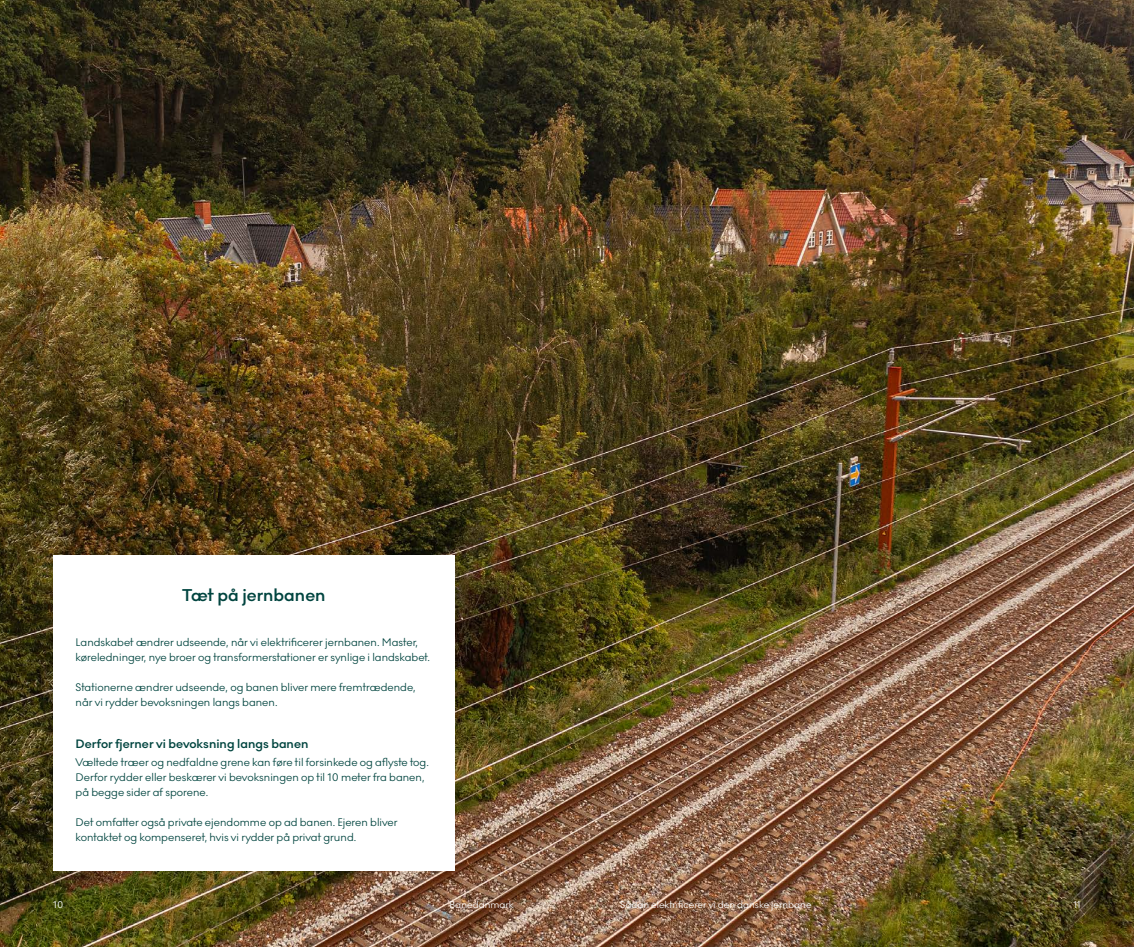
<style>
.page{position:relative;width:1134px;height:947px;background:#fff}
.page>*{position:absolute;margin:0;border:0;box-sizing:border-box;transform-origin:0 0}
.t1{font:600 17.5px "Noir No 1";color:#00443f}
.t2{font:600 12.5px "Noir No 1";color:#00443f}
.t3{font:300 11.25px/15px "Noir No 1";color:#00443f}
.t4{font:300 10px "Noir No 1";color:#fff}
</style>
<div class="page">
<img style="left:0;top:0;width:1134px;height:946px">
<div style="left:53px;top:555px;width:402px;height:315px;background:#fff"></div>
<h1 class="t1" style="left:182px;top:581px;width:145px">Tæt på jernbanen</h1>
<p class="t3" style="left:76px;top:634px;width:356px">Landskabet ændrer udseende, når vi elektrificerer jernbanen. Master, køreledninger, nye broer og transformerstationer er synlige i landskabet.</p>
<p class="t3" style="left:76px;top:679px;width:342px">Stationerne ændrer udseende, og banen bliver mere fremtrædende, når vi rydder bevoksningen langs banen.</p>
<p class="t2" style="left:76px;top:734px;width:234px">Derfor fjerner vi bevoksning langs banen</p>
<p class="t3" style="left:76px;top:754px;width:355px">Væltede træer og nedfaldne grene kan føre til forsinkede og aflyste tog.<br>Derfor rydder eller beskærer vi bevoksningen op til 10 meter fra banen, på begge sider af sporene.</p>
<p class="t3" style="left:76px;top:814px;width:324px">Det omfatter også private ejendomme op ad banen. Ejeren bliver kontaktet og kompenseret, hvis vi rydder på privat grund.</p>
<p class="t4" style="left:53px;top:896px;width:12px">10</p>
<p class="t4" style="left:450px;top:896px;width:66px">Banedanmark</p>
<p class="t4" style="left:620px;top:896px;width:193px">Sådan elektrificerer vi den danske jernbane</p>
<p class="t4" style="left:1073px;top:896px;width:9px">11</p>
</div>
